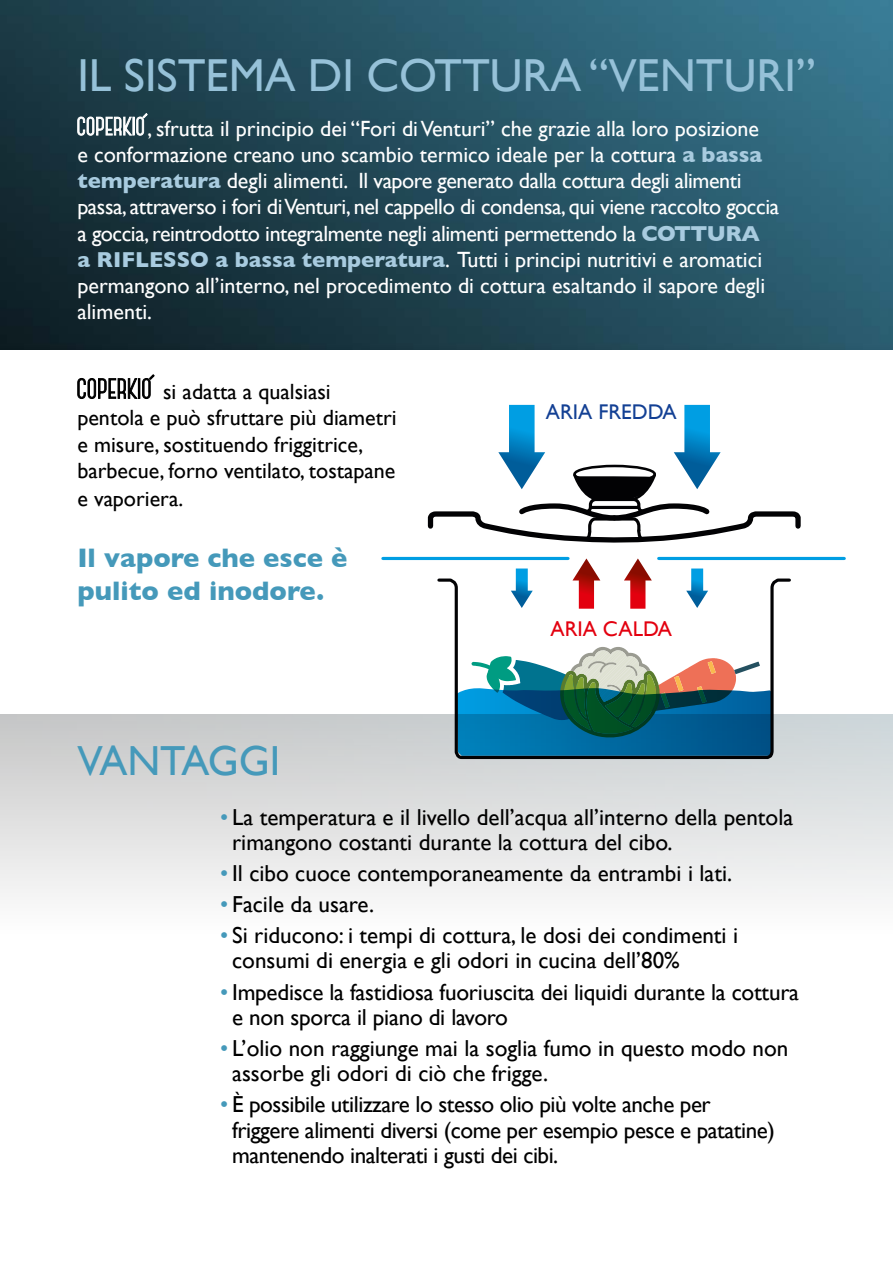
<style>
.page{position:relative;width:893px;height:1263px;background:#fff}
.page>*{position:absolute;margin:0;border:0;box-sizing:border-box;transform-origin:0 0}
.t1{font:46.2px "Gill Sans";color:#96c1d8}
.t2{font:42px "Gill Sans";color:#4599ba}
.t3{font:700 27.3px/32.7px "Gill Sans";color:#4599ba}
.t4{font:23.1px/25.2px "Gill Sans";color:#000}
.t5{font:23.1px/25.2px "Gill Sans";letter-spacing:-.02em;color:#000}
.t6{font:22.05px/26.2px "Gill Sans";letter-spacing:-.02em;color:#fff}
.t7{font:22.05px/26.2px "Gill Sans";color:#fff}
.t8{font:22.05px/26.7px "Gill Sans";color:#000}
.t9{font:21.3px "Gill Sans";color:#134094}
.t10{font:21.3px "Gill Sans";color:#e3000f}
.s1{font-weight:700;color:#a8cbdf}
.s2{color:#fff}
.s3{color:#4599ba}
</style>
<div class="page">
<img style="left:0;top:0;width:893px;height:349px">
<svg style="left:436px;top:578px;width:356px;height:182px"></svg>
<hr style="left:659px;top:557px;width:185px;height:3px;background:#009ee3">
<hr style="left:383px;top:557px;width:185px;height:3px;background:#009ee3">
<svg style="left:427px;top:405px;width:374px;height:138px"></svg>
<svg style="left:572px;top:558px;width:28px;height:51px"></svg>
<svg style="left:624px;top:558px;width:28px;height:51px"></svg>
<svg style="left:511px;top:568px;width:22px;height:40px"></svg>
<svg style="left:686px;top:568px;width:22px;height:40px"></svg>
<svg style="left:77px;top:113px;width:71px;height:23px"></svg>
<svg style="left:77px;top:374px;width:78px;height:25px"></svg>
<h1 class="t1" style="left:77px;top:49px;width:740px">IL SISTEMA DI COTTURA “VENTURI”</h1>
<p class="t6" style="left:77px;top:115px;width:703px;text-indent:70px">, sfrutta il principio dei “Fori diVenturi” che grazie alla loro posizione<br>e conformazione creano uno scambio termico ideale per la cottura <span class="s1">a bassa temperatura</span> degli alimenti. Il vapore generato dalla cottura degli alimenti passa, attraverso i fori di Venturi, nel cappello di condensa, qui viene raccolto goccia a goccia, reintrodotto integralmente negli alimenti permettendo la <span class="s1">COTT</span></p>
<p class="t7" style="left:77px;top:220px;width:689px;text-indent:629px"><span class="s1">URA<br>a RI FLE SSO a bassa temperatura</span>. Tutti i principi nutritivi e aromatici permangono all’interno, nel procedimento di cottura esaltando il sapore degli alimenti.</p>
<p class="t8" style="left:77px;top:378px;width:321px;text-indent:77px"><span class="s2">,</span> si adatta a qualsiasi pentola e può sfruttare più diametri e misure, sostituendo friggitrice, barbecue, forno ventilato, tostapane e vaporiera.</p>
<p class="t3" style="left:77px;top:541px;width:271px">I l vapore che esce è pulito ed inodore.</p>
<h2 class="t2" style="left:77px;top:736px;width:204px">VANTAGGI</h2>
<p class="t9" style="left:546px;top:400px;width:132px">ARIA FREDDA</p>
<p class="t10" style="left:550px;top:616px;width:123px">ARIA CALDA</p>
<p class="t4" style="left:232px;top:804px;width:563px;text-indent:-12px"><span class="s3">•</span> La temperatura e il livello dell’acqua all’interno della pentola rimangono costanti durante la cottura del cibo.</p>
<p class="t4" style="left:220px;top:860px;width:513px"><span class="s3">•</span> Il cibo cuoce contemporaneamente da entrambi i lati.</p>
<p class="t4" style="left:220px;top:891px;width:155px"><span class="s3">•</span> Facile da usare.</p>
<p class="t4" style="left:232px;top:923px;width:507px;text-indent:-12px"><span class="s3">•</span> Si riducono: i tempi di cottura, le dosi dei condimenti i consumi di energia e gli odori in cucina dell’80%</p>
<p class="t4" style="left:232px;top:979px;width:568px;text-indent:-12px"><span class="s3">•</span> Impedisce la fastidiosa fuoriuscita dei liquidi durante la cottura e non sporca il piano di lavoro</p>
<p class="t4" style="left:232px;top:1035px;width:558px;text-indent:-12px"><span class="s3">•</span> L’olio non raggiunge mai la soglia fumo in questo modo non assorbe gli odori di ciò che frigge.</p>
<p class="t5" style="left:232px;top:1092px;width:544px;text-indent:-12px"><span class="s3">•</span> è possibile utilizzare lo stesso olio più volte anche per friggere alimenti diversi (come per esempio pesce e patatine) mantenendo inalterati i gusti dei cibi.</p>
</div>
